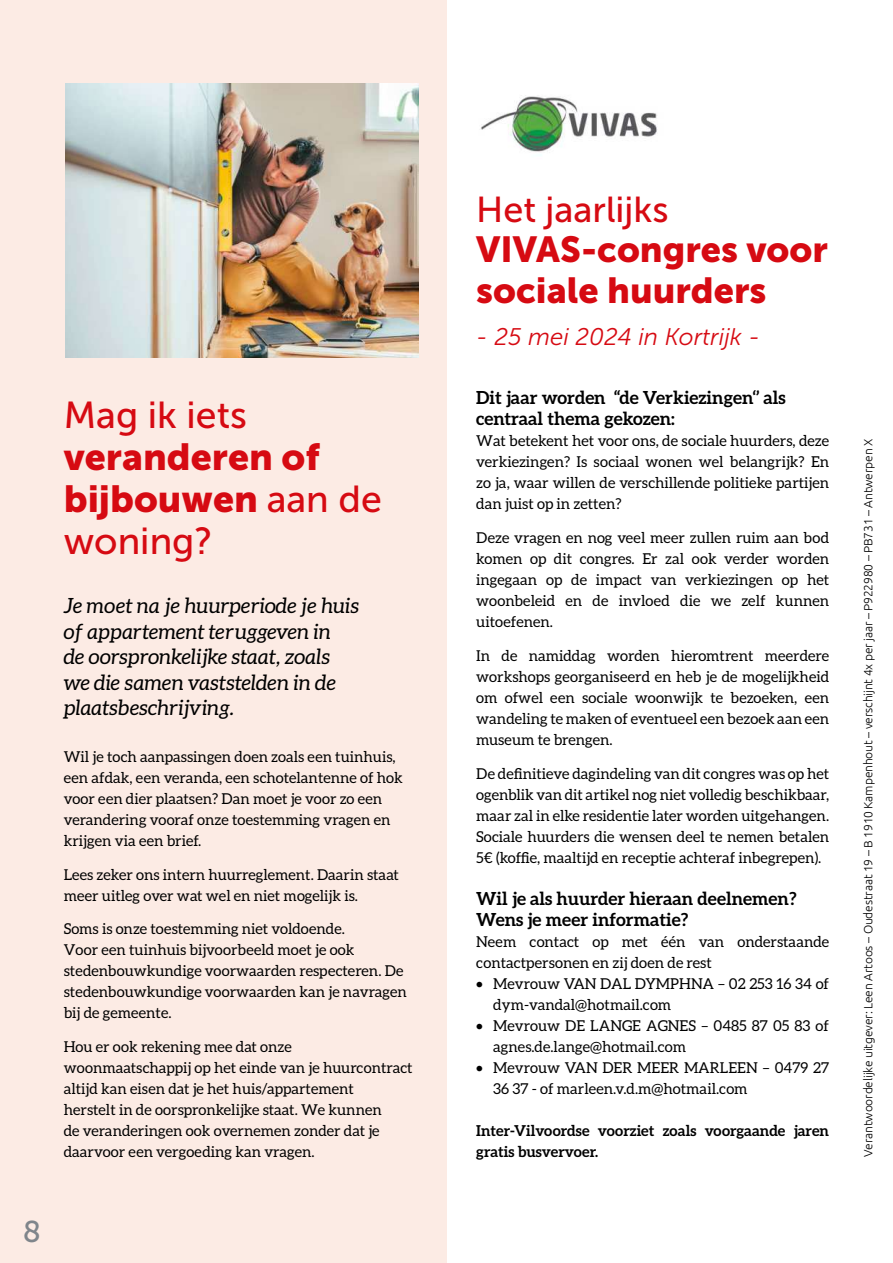
<style>
.page{position:relative;width:893px;height:1263px;background:#fff}
.page>*{position:absolute;margin:0;border:0;box-sizing:border-box;transform-origin:0 0}
.t1{font:37.5px/42px "Museo Sans 900";color:#d60a12}
.t2{font:37.5px "Museo Sans 500";color:#d60a12}
.t3{font:36px/40.5px "Museo Sans 900";color:#d60a12}
.t4{font:36px "Museo Sans 500";color:#d60a12}
.t5{font:30px "Museo Sans 500";color:#7f858b}
.t6{font:italic 24px "Museo Sans 300";color:#d60a12}
.t7{font:italic 21px/25.5px "Aleo";color:#000}
.t8{font:700 18px/21px "Aleo";color:#000}
.t9{font:15px/21px "Aleo";color:#000}
.t10{font:700 15px/21px "Aleo";color:#000}
.t11{font:300 12px "Ubuntu";letter-spacing:-.01em;color:#000}
.s1{font-family:"Museo Sans 500"}
</style>
<div class="page">
<div style="left:0;top:0;width:446px;height:1263px;background:#fcebe4"></div>
<img style="left:481px;top:95px;width:176px;height:57px">
<img style="left:65px;top:84px;width:353px;height:274px">
<h1 class="t2" style="left:64px;top:400px;width:185px">Mag ik iets</h1>
<h1 class="t1" style="left:64px;top:439px;width:320px">veranderen of bijbouwen <span class="s1">aan de</span></h1>
<h1 class="t2" style="left:64px;top:526px;width:151px">woning?</h1>
<h3 class="t7" style="left:64px;top:595px;width:297px">Je moet na je huurperiode je huis of appartement teruggeven in<br>de oorspronkelijke staat, zoals we die samen vaststelden in de plaatsbeschrijving.</h3>
<p class="t9" style="left:64px;top:747px;width:341px">Wil je toch aanpassingen doen zoals een tuinhuis, een afdak, een veranda, een schotelantenne of hok voor een dier plaatsen? Dan moet je voor zo een verandering vooraf onze toestemming vragen en krijgen via een brief.</p>
<p class="t9" style="left:64px;top:864px;width:337px">Lees zeker ons intern huurreglement. Daarin staat meer uitleg over wat wel en niet mogelijk is.</p>
<p class="t9" style="left:64px;top:919px;width:345px">Soms is onze toestemming niet voldoende.<br>Voor een tuinhuis bijvoorbeeld moet je ook stedenbouwkundige voorwaarden respecteren. De stedenbouwkundige voorwaarden kan je navragen bij de gemeente.</p>
<p class="t9" style="left:64px;top:1037px;width:350px">Hou er ook rekening mee dat onze woonmaatschappij op het einde van je huurcontract altijd kan eisen dat je het huis/appartement<br>herstelt in de oorspronkelijke staat. We kunnen<br>de veranderingen ook overnemen zonder dat je daarvoor een vergoeding kan vragen.</p>
<h3 class="t5" style="left:23px;top:1220px;width:20px">8</h3>
<h2 class="t4" style="left:476px;top:195px;width:194px">Het jaarlijks</h2>
<h2 class="t3" style="left:476px;top:232px;width:353px">VIVAS-congres voor sociale huurders</h2>
<h3 class="t6" style="left:476px;top:327px;width:285px">- 25 mei 2024 in Kortrijk -</h3>
<p class="t8" style="left:476px;top:388px;width:311px">Dit jaar worden “de Verkiezingen‘’ als centraal thema gekozen:</p>
<p class="t9" style="left:476px;top:431px;width:354px;text-align:justify">Wat betekent het voor ons, de sociale huurders, deze verkiezingen? Is sociaal wonen wel belangrijk? En zo ja, waar willen de verschillende politieke partijen dan juist op in zetten?</p>
<p class="t9" style="left:476px;top:528px;width:354px;text-align:justify">Deze vragen en nog veel meer zullen ruim aan bod komen op dit congres. Er zal ook verder worden ingegaan op de impact van verkiezingen op het woonbeleid en de invloed die we zelf kunnen uitoefenen.</p>
<p class="t9" style="left:476px;top:646px;width:354px;text-align:justify">In de namiddag worden hieromtrent meerdere workshops georganiseerd en heb je de mogelijkheid om ofwel een sociale woonwijk te bezoeken, een wandeling te maken of eventueel een bezoek aan een museum te brengen.</p>
<p class="t9" style="left:476px;top:764px;width:354px;text-align:justify">De definitieve dagindeling van dit congres was op het ogenblik van dit artikel nog niet volledig beschikbaar, maar zal in elke residentie later worden uitgehangen.<br>Sociale huurders die wensen deel te nemen betalen 5€ (koffie, maaltijd en receptie achteraf inbegrepen).</p>
<p class="t8" style="left:476px;top:889px;width:322px">Wil je als huurder hieraan deelnemen?<br>Wens je meer informatie?</p>
<p class="t9" style="left:476px;top:932px;width:354px">Neem contact op met één van onderstaande contactpersonen en zij doen de rest</p>
<p class="t9" style="left:493px;top:974px;width:337px;text-indent:-17px">• Mevrouw VAN DAL DYMPHNA – 02 253 16 34 of dym-vandal@hotmail.com</p>
<p class="t9" style="left:493px;top:1016px;width:337px;text-indent:-17px">• Mevrouw DE LANGE AGNES – 0485 87 05 83 of agnes.de.lange@hotmail.com</p>
<p class="t9" style="left:493px;top:1058px;width:337px;text-indent:-17px">• Mevrouw VAN DER MEER MARLEEN – 0479 27<br>36 37 - of marleen.v.d.m@hotmail.com</p>
<p class="t10" style="left:476px;top:1120px;width:354px">Inter-Vilvoordse voorziet zoals voorgaande jaren gratis busvervoer.</p>
<p class="t11" style="left:863px;top:1157px;width:719px;rotate:-90deg">Verantwoordelijke uitgever: Leen Artoos – Oudestraat 19 – B 1910 Kampenhout – verschijnt 4x per jaar – P922980 – PB731 – Antwerpen X</p>
</div>
